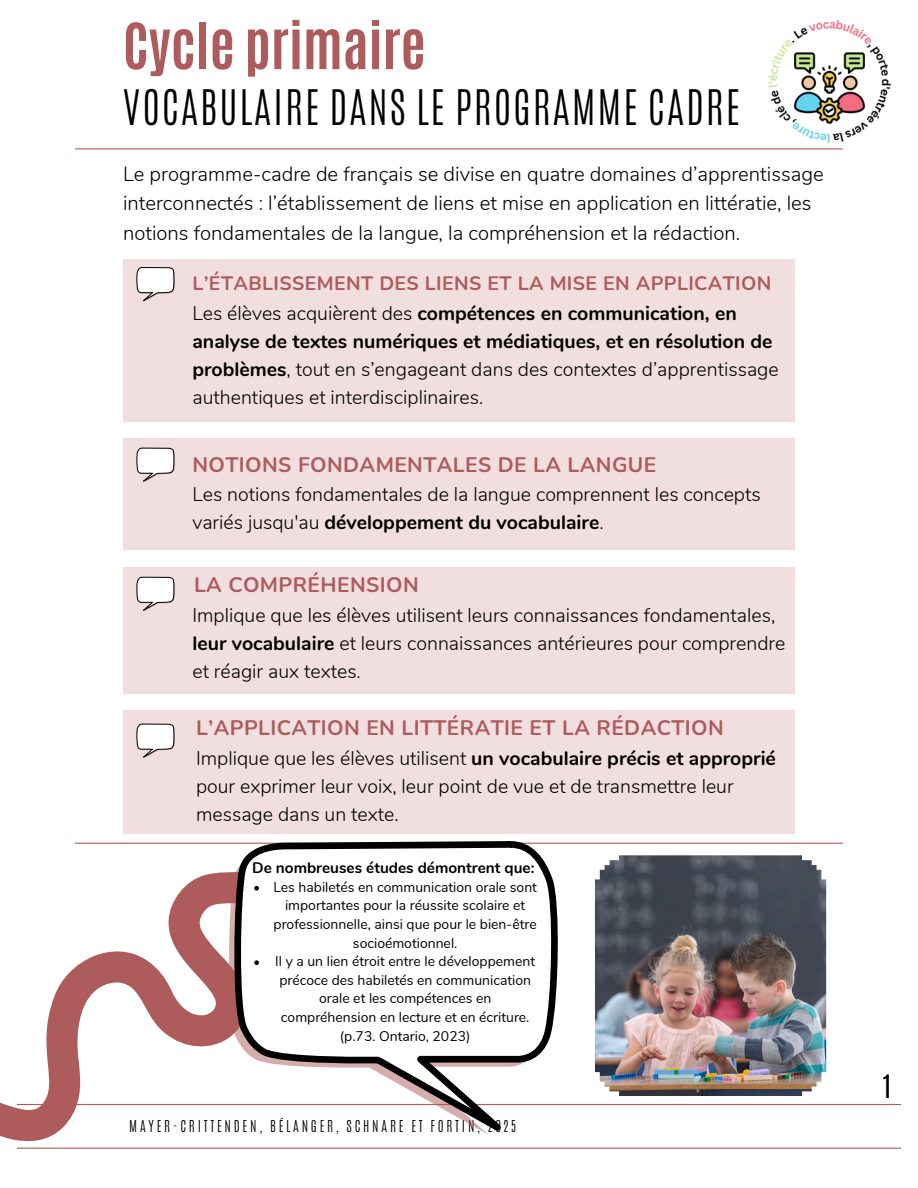
<style>
.page{position:relative;width:918px;height:1188px;background:#fff}
.page>*{position:absolute;margin:0;border:0;box-sizing:border-box;transform-origin:0 0}
.t1{font:700 54px "Antonio";color:#ae5b5b}
.t2{font:300 40.95px "Antonio";letter-spacing:.045em;color:#000}
.t3{font:27px "Antonio";color:#000}
.t4{font:700 21px "Nunito";letter-spacing:.02em;color:#ae5b5b}
.t5{font:300 20.25px/29.2px "Nunito";color:#000}
.t6{font:300 19.5px/28.2px "Nunito";color:#000}
.t7{font:700 19.5px "Nunito";letter-spacing:.02em;color:#ae5b5b}
.t8{font:700 15.3px "Nunito";color:#000}
.t9{font:13.95px/18.6px "Nunito";color:#000;text-align:center}
.t10{font:300 13.65px "Antonio";letter-spacing:.2em;color:#000}
.s1{font-weight:700}
</style>
<div class="page">
<hr style="left:17px;top:1148px;width:884px;height:1px;background:#ae5b5b">
<hr style="left:17px;top:1104px;width:884px;height:1px;background:#ae5b5b">
<svg style="left:0;top:842px;width:321px;height:307px"></svg>
<div style="left:123px;top:439px;width:672px;height:111px;background:#f1dfdf"></div>
<div style="left:123px;top:567px;width:672px;height:126px;background:#f1dfdf"></div>
<div style="left:123px;top:710px;width:672px;height:124px;background:#f1dfdf"></div>
<hr style="left:75px;top:843px;width:768px;height:1px;background:#ae5b5b">
<img style="left:595px;top:855px;width:231px;height:241px">
<svg style="left:226px;top:852px;width:9px;height:283px"></svg>
<svg style="left:235px;top:841px;width:322px;height:295px"></svg>
<hr style="left:75px;top:148px;width:768px;height:1px;background:#ae5b5b">
<img style="left:741px;top:19px;width:151px;height:131px">
<svg style="left:254px;top:886px;width:5px;height:5px"></svg>
<svg style="left:254px;top:960px;width:5px;height:5px"></svg>
<svg style="left:137px;top:448px;width:38px;height:34px"></svg>
<svg style="left:137px;top:577px;width:38px;height:34px"></svg>
<svg style="left:137px;top:724px;width:38px;height:34px"></svg>
<div style="left:123px;top:259px;width:672px;height:163px;background:#f1dfdf"></div>
<svg style="left:137px;top:267px;width:38px;height:34px"></svg>
<p class="t1" style="left:123px;top:7px;width:304px">Cycle primaire</p>
<h3 class="t2" style="left:123px;top:78px;width:618px">VOCABULAIRE DANS LE PROGRAMME CADRE</h3>
<h2 class="t5" style="left:123px;top:160px;width:702px">Le programme-cadre de français se divise en quatre domaines d’apprentissage interconnectés : l’établissement de liens et mise en application en littératie, les notions fondamentales de la langue, la compréhension et la rédaction.</h2>
<h3 class="t7" style="left:192px;top:270px;width:581px">L’ÉTABLISSEMENT DES LIENS ET LA MISE EN APPLICATION</h3>
<p class="t6" style="left:192px;top:299px;width:588px">Les élèves acquièrent des <span class="s1">compétences en communication, en analyse de textes numériques et médiatiques, et en résolution de problèmes</span>, tout en s’engageant dans des contextes d’apprentissage authentiques et interdisciplinaires.</p>
<p class="t4" style="left:192px;top:451px;width:465px">NOTIONS FONDAMENTALES DE LA LANGUE</p>
<p class="t6" style="left:192px;top:481px;width:570px">Les notions fondamentales de la langue comprennent les concepts variés jusqu'au <span class="s1">développement du vocabulaire</span>.</p>
<p class="t4" style="left:194px;top:571px;width:226px">LA COMPRÉHENSION</p>
<h3 class="t6" style="left:192px;top:601px;width:594px">Implique que les élèves utilisent leurs connaissances fondamentales, <span class="s1">leur vocabulaire</span> et leurs connaissances antérieures pour comprendre et réagir aux textes.</h3>
<p class="t4" style="left:196px;top:714px;width:529px">L’APPLICATION EN LITTÉRATIE ET LA RÉDACTION</p>
<p class="t6" style="left:196px;top:744px;width:581px">Implique que les élèves utilisent <span class="s1">un vocabulaire précis et approprié </span>pour exprimer leur voix, leur point de vue et de transmettre leur message dans un texte.</p>
<h3 class="t8" style="left:252px;top:858px;width:284px">De nombreuses études démontrent que:</h3>
<p class="t9" style="left:273px;top:878px;width:265px">Les habiletés en communication orale sont importantes pour la réussite scolaire et professionnelle, ainsi que pour le bien-être socioémotionnel.</p>
<p class="t9" style="left:275px;top:952px;width:261px">Il y a un lien étroit entre le développement précoce des habiletés en communication orale et les compétences en compréhension en lecture et en écriture. (p.73. Ontario, 2023)</p>
<p class="t10" style="left:129px;top:1117px;width:388px">MAYER-CRITTENDEN, BÉLANGER, SCHNARE ET FORTIN, 2025</p>
<p class="t3" style="left:883px;top:1067px;width:10px">1</p>
</div>
